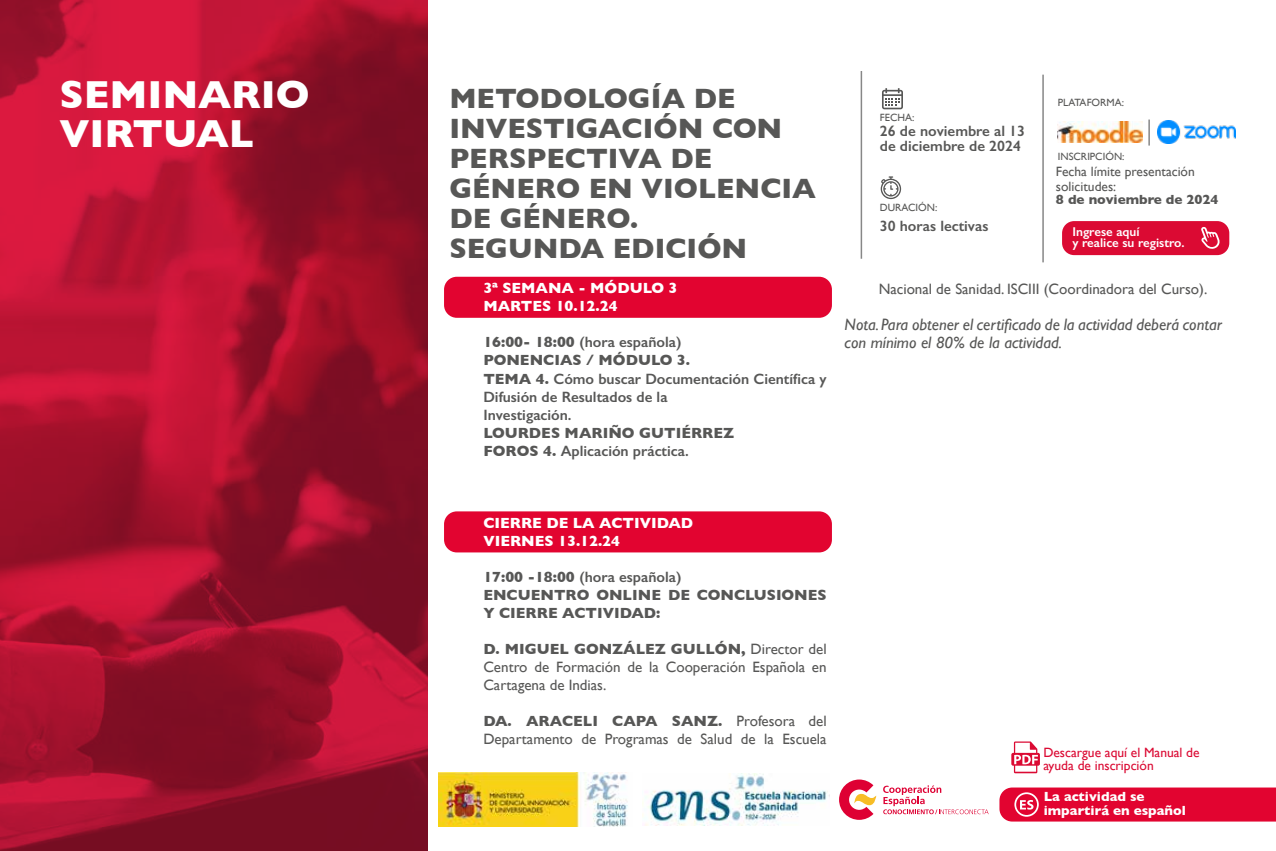
<style>
.page{position:relative;width:1276px;height:851px;background:#fff}
.page>*{position:absolute;margin:0;border:0;box-sizing:border-box;transform-origin:0 0}
.t1{font:700 39.75px/39px "Gill Sans";color:#fff}
.t2{font:700 28.5px/30px "Gill Sans";color:#575756}
.t3{font:italic 16.5px/18px "Gill Sans";color:#575756}
.t4{font:15px/18px "Gill Sans";color:#575756;text-align:justify}
.t5{font:600 15px/18px "Gill Sans";color:#575756}
.t6{font:700 15px/18px "Gill Sans";color:#575756}
.t7{font:700 15px/18px "Gill Sans";color:#fff}
.t8{font:13.5px/13.5px "Gill Sans";color:#db0a33}
.t9{font:13.5px/15px "Gill Sans";color:#575756}
.t10{font:700 13.5px/13.5px "Gill Sans";color:#fff}
.t11{font:700 13.5px "Gill Sans";color:#575756}
.t12{font:600 12.75px/11.4px "Gill Sans";color:#fff}
.t13{font:10.5px "Gill Sans";color:#575756}
.s1{font-weight:700}
.s2{font-weight:600}
</style>
<div class="page">
<div style="left:444px;top:277px;width:388px;height:41px;background:#e20430;border-radius:13px"></div>
<div style="left:444px;top:511px;width:388px;height:41px;background:#e20430;border-radius:13px"></div>
<img style="left:0;top:0;width:427px;height:850px">
<hr style="left:860px;top:71px;width:2px;height:188px;background:#878787">
<hr style="left:1042px;top:75px;width:1px;height:187px;background:#878787">
<svg style="left:880px;top:176px;width:21px;height:23px"></svg>
<svg style="left:882px;top:88px;width:21px;height:21px"></svg>
<svg style="left:999px;top:787px;width:277px;height:34px;background:#e30f39"></svg>
<svg style="left:1011px;top:741px;width:29px;height:32px"></svg>
<svg style="left:883px;top:785px;width:105px;height:29px"></svg>
<svg style="left:839px;top:779px;width:37px;height:40px"></svg>
<img style="left:438px;top:772px;width:190px;height:54px">
<img style="left:645px;top:773px;width:183px;height:52px">
<hr style="left:1148px;top:119px;width:2px;height:26px;background:#878787">
<div style="left:1062px;top:221px;width:167px;height:34px;background:#db0a33;border-radius:12px"></div>
<svg style="left:1201px;top:227px;width:18px;height:22px"></svg>
<img style="left:1157px;top:121px;width:78px;height:22px">
<img style="left:1058px;top:121px;width:84px;height:22px">
<h1 class="t1" style="left:59px;top:74px;width:252px">SEMINARIO<br>VIRTUAL</h1>
<h2 class="t2" style="left:449px;top:82px;width:368px">METODOLOGÍA DE<br>INVESTIGACIÓN CON<br>PERSPECTIVA DE<br>GÉNERO EN VIOLENCIA<br>DE GÉNERO.<br>SEGUNDA EDICIÓN</h2>
<p class="t7" style="left:483px;top:279px;width:196px">3ª SEMANA - MÓDULO 3<br>MARTES 10.12.24</p>
<p class="t5" style="left:483px;top:333px;width:345px"><span class="s1">16:00- 18:00</span> (hora española)<br><span class="s1">PONENCIAS / MÓDULO 3.<br>TEMA 4.</span> Cómo buscar Documentación Científica y<br>Difusión de Resultados de la<br>Investigación.</p>
<p class="t6" style="left:483px;top:423px;width:252px">LOURDES MARIÑO GUTIÉRREZ<br>FOROS 4. <span class="s2">Aplicación práctica.</span></p>
<p class="t13" style="left:880px;top:111px;width:36px">FECHA:</p>
<p class="t13" style="left:1058px;top:96px;width:68px">PLATAFORMA:</p>
<p class="t5" style="left:880px;top:123px;width:147px;line-height:15px">26 de noviembre al 13 de diciembre de 2024</p>
<p class="t13" style="left:1058px;top:150px;width:68px">INSCRIPCIÓN:</p>
<p class="t9" style="left:1056px;top:164px;width:140px">Fecha límite presentación solicitudes:</p>
<p class="t11" style="left:1056px;top:189px;width:164px">8 de noviembre de 2024</p>
<p class="t12" style="left:1072px;top:225px;width:114px">Ingrese aquí<br>y realice su registro.</p>
<p class="t4" style="left:878px;top:279px;width:330px">Nacional de Sanidad. ISCIII (Coordinadora del Curso).</p>
<p class="t3" style="left:844px;top:315px;width:379px">Nota. Para obtener el certificado de la actividad deberá contar con mínimo el 80% de la actividad.</p>
<p class="t13" style="left:880px;top:201px;width:59px">DURACIÓN:</p>
<p class="t5" style="left:880px;top:217px;width:110px">30 horas lectivas</p>
<p class="t7" style="left:483px;top:513px;width:211px">CIERRE DE LA ACTIVIDAD<br>VIERNES 13.12.24</p>
<p class="t6" style="left:483px;top:567px;width:345px">17:00 -18:00 <span class="s2">(hora española)<br></span>ENCUENTRO ONLINE DE CONCLUSIONES<br>Y CIERRE ACTIVIDAD:</p>
<p class="t4" style="left:483px;top:639px;width:345px"><span class="s1">D. MIGUEL GONZÁLEZ GULLÓN,</span> Director del Centro de Formación de la Cooperación Española en Cartagena de Indias.</p>
<p class="t4" style="left:483px;top:711px;width:345px"><span class="s1">DA. ARACELI CAPA SANZ.</span> Profesora del<br>Departamento de Programas de Salud de la Escuela</p>
<p class="t8" style="left:1043px;top:745px;width:158px">Descargue aquí el Manual de ayuda de inscripción</p>
<p class="t10" style="left:1043px;top:789px;width:144px">La actividad se impartirá en español</p>
</div>
